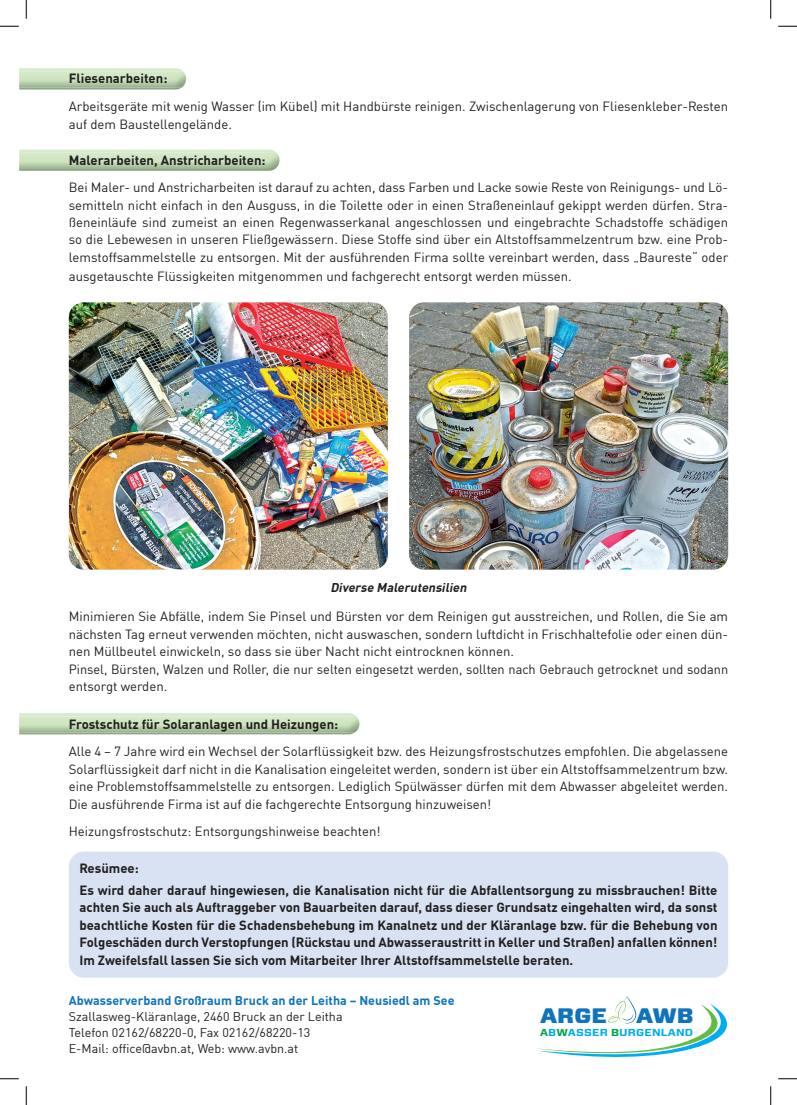
<style>
.page{position:relative;width:797px;height:1105px;background:#fff}
.page>*{position:absolute;margin:0;border:0;box-sizing:border-box;transform-origin:0 0}
.t1{font:900 20.88px "Forza";color:#1074bc;scale:1.09 1}
.t2{font:13.12px/17.5px "DIN Offc";color:#231f20}
.t3{font:700 13.12px/17.5px "DIN Offc";color:#231f20}
.t4{font:12.5px/16.2px "DIN Offc";color:#231f20}
.t5{font:700 12.5px "DIN Offc";color:#1074bc}
.t6{font:italic 700 12.5px "DIN Offc";color:#231f20}
.t7{font:700 10px "Forza";letter-spacing:.015em;color:#00aeef;scale:1.13 1}
.s1{color:#00a54f}
</style>
<div class="page">
<img style="left:19px;top:68px;width:164px;height:3px">
<img style="left:19px;top:88px;width:162px;height:1px">
<img style="left:19px;top:71px;width:167px;height:17px">
<img style="left:19px;top:169px;width:256px;height:2px">
<img style="left:19px;top:153px;width:260px;height:16px">
<img style="left:19px;top:732px;width:336px;height:2px">
<svg style="left:536px;top:996px;width:191px;height:61px"></svg>
<img style="left:69px;top:302px;width:319px;height:268px">
<img style="left:409px;top:302px;width:319px;height:268px">
<div style="left:69px;top:851px;width:659px;height:127px;background:#d9e2f2;border-radius:15px"></div>
<svg style="left:0;top:25px;width:19px;height:2px"></svg>
<svg style="left:778px;top:25px;width:19px;height:2px"></svg>
<svg style="left:0;top:1078px;width:19px;height:1px"></svg>
<svg style="left:778px;top:1078px;width:19px;height:1px"></svg>
<svg style="left:25px;top:0;width:2px;height:19px"></svg>
<svg style="left:25px;top:1086px;width:2px;height:19px"></svg>
<svg style="left:770px;top:0;width:1px;height:19px"></svg>
<svg style="left:770px;top:1086px;width:1px;height:19px"></svg>
<p class="t3" style="left:69px;top:69px;width:100px">Fliesenarbeiten:</p>
<p class="t2" style="left:69px;top:96px;width:661px;line-height:18.8px">Arbeitsgeräte mit wenig Wasser (im Kübel) mit Handbürste reinigen. Zwischenlagerung von Fliesenkleber-Resten auf dem Baustellengelände.</p>
<p class="t3" style="left:69px;top:150px;width:198px">Malerarbeiten, Anstricharbeiten:</p>
<p class="t2" style="left:69px;top:178px;width:661px;text-align:justify">Bei Maler- und Anstricharbeiten ist darauf zu achten, dass Farben und Lacke sowie Reste von Reinigungs- und Lö&shy;semitteln nicht einfach in den Ausguss, in die Toilette oder in einen Straßeneinlauf gekippt werden dürfen. Stra&shy;ßeneinläufe sind zumeist an einen Regenwasserkanal angeschlossen und eingebrachte Schadstoffe schädigen so die Lebewesen in unseren Fließgewässern. Diese Stoffe sind über ein Altstoffsammelzentrum bzw. eine Prob&shy;lemstoffsammelstelle zu entsorgen. Mit der ausführenden Firma sollte vereinbart werden, dass „Baureste“ oder</p>
<p class="t2" style="left:69px;top:267px;width:504px">ausgetauschte Flüssigkeiten mitgenommen und fachgerecht entsorgt werden müssen.</p>
<p class="t6" style="left:330px;top:580px;width:140px">Diverse Malerutensilien</p>
<p class="t2" style="left:69px;top:607px;width:661px">Minimieren Sie Abfälle, indem Sie Pinsel und Bürsten vor dem Reinigen gut ausstreichen, und Rollen, die Sie am nächsten Tag erneut verwenden möchten, nicht auswaschen, sondern luftdicht in Frischhaltefolie oder einen dün&shy;nen Müllbeutel einwickeln, so dass sie über Nacht nicht eintrocknen können.<br>Pinsel, Bürsten, Walzen und Roller, die nur selten eingesetzt werden, sollten nach Gebrauch getrocknet und sodann entsorgt werden.</p>
<p class="t3" style="left:69px;top:715px;width:271px">Frostschutz für Solaranlagen und Heizungen:</p>
<p class="t2" style="left:69px;top:742px;width:661px;text-align:justify">Alle 4 – 7 Jahre wird ein Wechsel der Solarflüssigkeit bzw. des Heizungsfrostschutzes empfohlen. Die abgelassene Solarflüssigkeit darf nicht in die Kanalisation eingeleitet werden, sondern ist über ein Altstoffsammelzentrum bzw. eine Problemstoffsammelstelle zu entsorgen. Lediglich Spülwässer dürfen mit dem Abwasser abgeleitet werden.<br>Die ausführende Firma ist auf die fachgerechte Entsorgung hinzuweisen!</p>
<p class="t2" style="left:69px;top:822px;width:313px">Heizungsfrostschutz: Entsorgungshinweise beachten!</p>
<p class="t3" style="left:79px;top:857px;width:639px;line-height:21.2px">Resümee:<br>Es wird daher darauf hingewiesen, die Kanalisation nicht für die Abfallentsorgung zu missbrauchen! Bitte</p>
<p class="t3" style="left:79px;top:898px;width:639px;text-align:justify">achten Sie auch als Auftraggeber von Bauarbeiten darauf, dass dieser Grundsatz eingehalten wird, da sonst beachtliche Kosten für die Schadensbehebung im Kanalnetz und der Kläranlage bzw. für die Behebung von Folgeschäden durch Verstopfungen (Rückstau und Abwasseraustritt in Keller und Straßen) anfallen können!<br>Im Zweifelsfall lassen Sie sich vom Mitarbeiter Ihrer Altstoffsammelstelle beraten.</p>
<p class="t5" style="left:69px;top:992px;width:387px">Abwasserverband Großraum Bruck an der Leitha – Neusiedl am See</p>
<p class="t4" style="left:69px;top:1008px;width:275px">Szallasweg-Kläranlage, 2460 Bruck an der Leitha<br>Telefon 02162/68220-0, Fax 02162/68220-13<br>E-Mail: office@avbn.at, Web: www.avbn.at</p>
<h1 class="t1" style="left:540px;top:1002px;width:63px">ARGE</h1>
<h1 class="t1" style="left:636px;top:1002px;width:54px">AWB</h1>
<p class="t7" style="left:540px;top:1026px;width:137px"><span class="s1">A</span>B<span class="s1">W</span>ASSER <span class="s1">B</span>URGENLAND</p>
</div>
